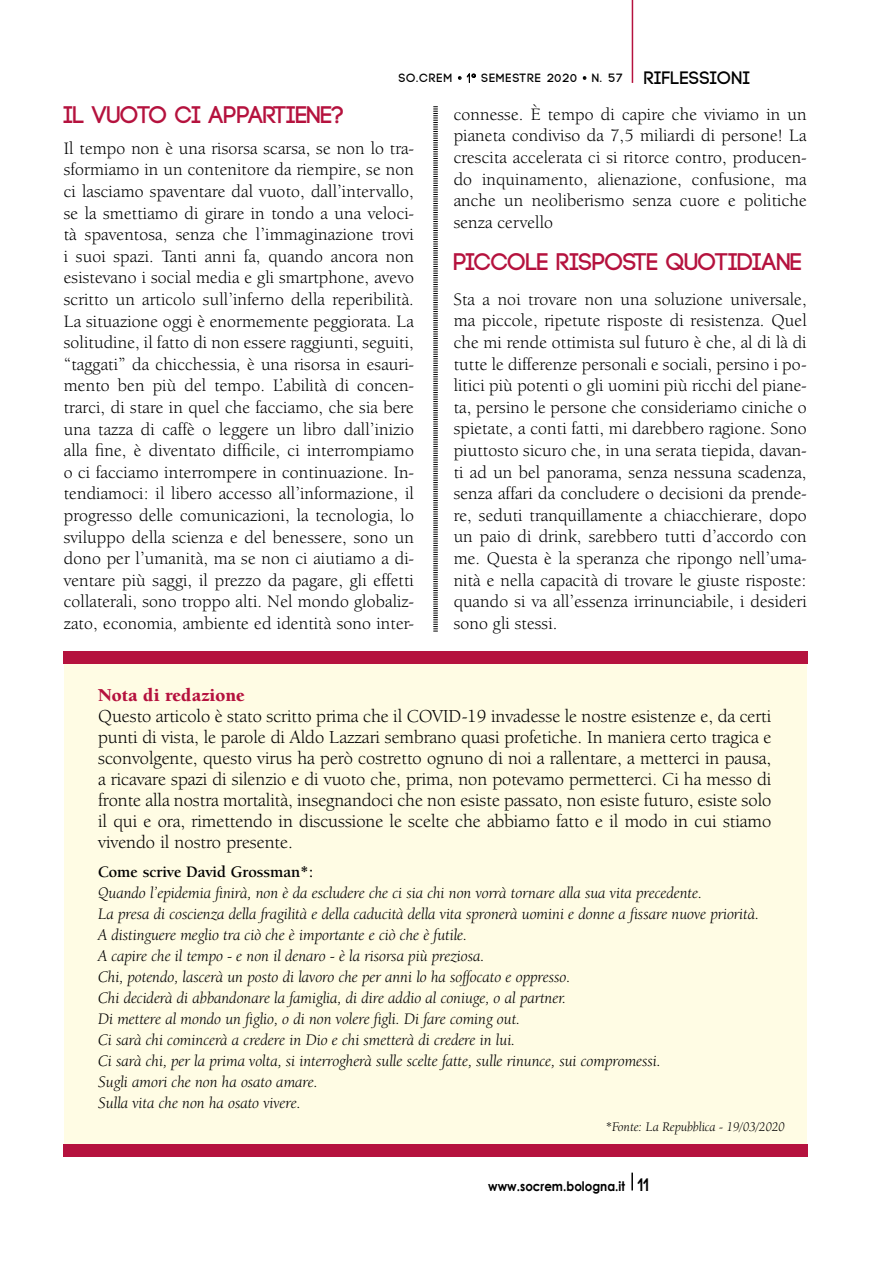
<style>
.page{position:relative;width:893px;height:1263px;background:#fff}
.page>*{position:absolute;margin:0;border:0;box-sizing:border-box;transform-origin:0 0}
.t1{font:700 24px "Code";letter-spacing:-.01em;color:#b5123e}
.t2{font:18.75px/21px "Berkeley Oldstyle IT Cby BT";color:#000;text-align:justify}
.t3{font:900 18.75px "Berkeley Oldstyle IT Cby BT";color:#b5123e}
.t4{font:18px/21.6px "Berkeley Oldstyle IT Cby BT";letter-spacing:.01em;color:#000;text-align:justify}
.t5{font:700 18px "Code";letter-spacing:.04em;color:#000}
.t6{font:italic 16.5px/21px "Berkeley Oldstyle IT Cby BT";color:#000}
.t7{font:700 16.5px "Berkeley Oldstyle IT Cby BT";color:#000}
.t8{font:italic 13.5px "Berkeley Oldstyle IT Cby BT";color:#000}
.t9{font:700 13.2px "Century Gothic";color:#000;scale:.9 1}
.t10{font:700 12px "Code";letter-spacing:.1em;color:#000}
.s1{font-family:"Helvetica";font-weight:400}
.s2{font-weight:300}
</style>
<div class="page">
<hr style="left:632px;top:0;width:1px;height:83px;background:#b5123e">
<svg style="left:631px;top:1172px;width:2px;height:18px"></svg>
<svg style="left:458px;top:73px;width:18px;height:10px"></svg>
<svg style="left:582px;top:76px;width:5px;height:4px"></svg>
<div style="left:64px;top:656px;width:743px;height:490px;background:#fffce4"></div>
<div style="left:64px;top:651px;width:744px;height:12px;background:#b5123e"></div>
<div style="left:64px;top:1144px;width:744px;height:13px;background:#b5123e"></div>
<svg style="left:433px;top:106px;width:5px;height:526px"></svg>
<p class="t10" style="left:399px;top:72px;width:225px">SO.CREM <span class="s1">•</span> <span class="s2">1</span><span class="s1">°</span> SEMESTRE 2020 <span class="s1">•</span> N. 57</p>
<p class="t5" style="left:644px;top:68px;width:107px">RIFLESSIONI</p>
<h1 class="t1" style="left:64px;top:103px;width:282px">IL VUOTO CI APPARTIENE?</h1>
<p class="t4" style="left:64px;top:137px;width:352px">Il tempo non è una risorsa scarsa, se non lo tra&shy;sformiamo in un contenitore da riempire, se non ci lasciamo spaventare dal vuoto, dall’intervallo, se la smettiamo di girare in tondo a una veloci&shy;tà spaventosa, senza che l’immaginazione trovi i suoi spazi. Tanti anni fa, quando ancora non esistevano i social media e gli smartphone, avevo scritto un articolo sull’inferno della reperibilità.<br>La situazione oggi è enormemente peggiorata. La solitudine, il fatto di non essere raggiunti, seguiti, “taggati” da chicchessia, è una risorsa in esauri&shy;mento ben più del tempo. L’abilità di concen&shy;trarci, di stare in quel che facciamo, che sia bere una tazza di caffè o leggere un libro dall’inizio alla fine, è diventato difficile, ci interrompiamo o ci facciamo interrompere in continuazione. In&shy;tendiamoci: il libero accesso all’informazione, il progresso delle comunicazioni, la tecnologia, lo sviluppo della scienza e del benessere, sono un dono per l’umanità, ma se non ci aiutiamo a di&shy;ventare più saggi, il prezzo da pagare, gli effetti collaterali, sono troppo alti. Nel mondo globaliz&shy;zato, economia, ambiente ed identità sono inter-</p>
<p class="t4" style="left:454px;top:103px;width:354px">connesse. È tempo di capire che viviamo in un pianeta condiviso da 7,5 miliardi di persone! La crescita accelerata ci si ritorce contro, producen&shy;do inquinamento, alienazione, confusione, ma anche un neoliberismo senza cuore e politiche senza cervello</p>
<h1 class="t1" style="left:454px;top:249px;width:350px">PICCOLE RISPOSTE QUOTIDIANE</h1>
<p class="t4" style="left:454px;top:288px;width:354px">Sta a noi trovare non una soluzione universale, ma piccole, ripetute risposte di resistenza. Quel che mi rende ottimista sul futuro è che, al di là di tutte le differenze personali e sociali, persino i po&shy;litici più potenti o gli uomini più ricchi del piane&shy;ta, persino le persone che consideriamo ciniche o spietate, a conti fatti, mi darebbero ragione. Sono piuttosto sicuro che, in una serata tiepida, davan&shy;ti ad un bel panorama, senza nessuna scadenza, senza affari da concludere o decisioni da prende&shy;re, seduti tranquillamente a chiacchierare, dopo un paio di drink, sarebbero tutti d’accordo con me. Questa è la speranza che ripongo nell’uma&shy;nità e nella capacità di trovare le giuste risposte: quando si va all’essenza irrinunciabile, i desideri sono gli stessi.</p>
<p class="t3" style="left:98px;top:684px;width:148px">Nota di redazione</p>
<p class="t2" style="left:98px;top:705px;width:675px">Questo articolo è stato scritto prima che il COVID-19 invadesse le nostre esistenze e, da certi punti di vista, le parole di Aldo Lazzari sembrano quasi profetiche. In maniera certo tragica e sconvolgente, questo virus ha però costretto ognuno di noi a rallentare, a metterci in pausa, a ricavare spazi di silenzio e di vuoto che, prima, non potevamo permetterci. Ci ha messo di fronte alla nostra mortalità, insegnandoci che non esiste passato, non esiste futuro, esiste solo il qui e ora, rimettendo in discussione le scelte che abbiamo fatto e il modo in cui stiamo vivendo il nostro presente.</p>
<p class="t7" style="left:98px;top:861px;width:217px">Come scrive David Grossman*:</p>
<p class="t6" style="left:98px;top:882px;width:663px">Quando l’epidemia finirà, non è da escludere che ci sia chi non vorrà tornare alla sua vita precedente.<br>La presa di coscienza della fragilità e della caducità della vita spronerà uomini e donne a fissare nuove priorità.<br>A distinguere meglio tra ciò che è importante e ciò che è futile.<br>A capire che il tempo - e non il denaro - è la risorsa più preziosa.<br>Chi, potendo, lascerà un posto di lavoro che per anni lo ha soffocato e oppresso.<br>Chi deciderà di abbandonare la famiglia, di dire addio al coniuge, o al partner.<br>Di mettere al mondo un figlio, o di non volere figli. Di fare coming out.<br>Ci sarà chi comincerà a credere in Dio e chi smetterà di credere in lui.<br>Ci sarà chi, per la prima volta, si interrogherà sulle scelte fatte, sulle rinunce, sui compromessi.<br>Sugli amori che non ha osato amare.<br>Sulla vita che non ha osato vivere.</p>
<p class="t8" style="left:606px;top:1118px;width:180px">*Fonte: La Repubblica - 19/03/2020</p>
<p class="t9" style="left:488px;top:1178px;width:153px">www.socrem.bologna.it</p>
<p class="t5" style="left:639px;top:1175px;width:12px">11</p>
</div>
